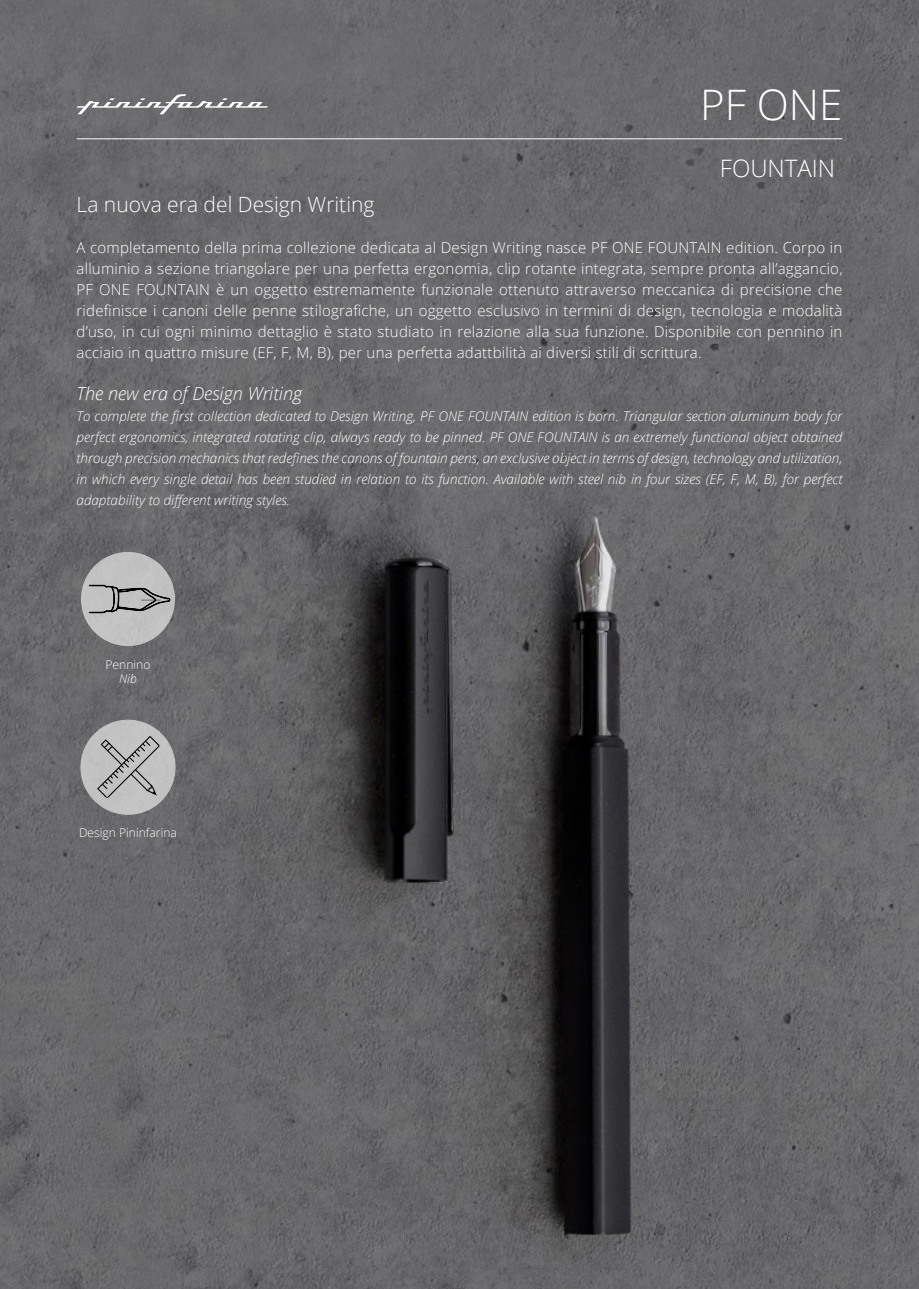
<style>
.page{position:relative;width:919px;height:1289px;background:#fff}
.page>*{position:absolute;margin:0;border:0;box-sizing:border-box;transform-origin:0 0}
.t1{font:300 42px "Open Sans";color:#fff}
.t2{font:300 24px "Open Sans";color:#fff}
.t3{font:300 21px "Open Sans";color:#fff}
.t4{font:italic 300 18px "Open Sans";color:#fff}
.t5{font:300 15px/21px "Open Sans";letter-spacing:.015em;color:#fff;text-align:justify}
.t6{font:italic 300 13.5px/21px "Open Sans";color:#fff;text-align:justify}
.t7{font:300 12px "Open Sans";color:#fff}
.t8{font:italic 300 12px "Open Sans";color:#fff}
</style>
<div class="page">
<img style="left:0;top:0;width:918px;height:1288px">
<hr style="left:77px;top:138px;width:765px;height:1px;background:#fff">
<div style="left:81px;top:720px;width:94px;height:94px;background:#c2c2c3;border-radius:50%"></div>
<svg style="left:97px;top:736px;width:62px;height:61px"></svg>
<div style="left:81px;top:552px;width:94px;height:94px;background:#c2c2c3;border-radius:50%"></div>
<svg style="left:89px;top:574px;width:81px;height:39px"></svg>
<svg style="left:77px;top:94px;width:191px;height:20px"></svg>
<h1 class="t1" style="left:700px;top:76px;width:144px">PF ONE</h1>
<h3 class="t3" style="left:77px;top:190px;width:299px">La nuova era del Design Writing</h3>
<h2 class="t2" style="left:719px;top:152px;width:117px">FOUNTAIN</h2>
<p class="t5" style="left:77px;top:236px;width:767px">A completamento della prima collezione dedicata al Design Writing nasce PF ONE FOUNTAIN edition. Corpo in alluminio a sezione triangolare per una perfetta ergonomia, clip rotante integrata, sempre pronta all’aggancio, PF ONE FOUNTAIN è un oggetto estremamente funzionale ottenuto attraverso meccanica di precisione che ridefinisce i canoni delle penne stilografiche, un oggetto esclusivo in termini di design, tecnologia e modalità d’uso, in cui ogni minimo dettaglio è stato studiato in relazione alla sua funzione. Disponibile con pennino in acciaio in quattro misure (EF, F, M, B), per una perfetta adattbilità ai diversi stili di scrittura.</p>
<p class="t4" style="left:77px;top:381px;width:227px">The new era of Design Writing</p>
<p class="t6" style="left:77px;top:405px;width:767px">To complete the first collection dedicated to Design Writing, PF ONE FOUNTAIN edition is born. Triangular section aluminum body for perfect ergonomics, integrated rotating clip, always ready to be pinned. PF ONE FOUNTAIN is an extremely functional object obtained through precision mechanics that redefines the canons of fountain pens, an exclusive object in terms of design, technology and utilization, in which every single detail has been studied in relation to its function. Available with steel nib in four sizes (EF, F, M, B), for perfect adaptability to different writing styles.</p>
<p class="t7" style="left:105px;top:656px;width:46px">Pennino</p>
<p class="t8" style="left:119px;top:670px;width:19px">Nib</p>
<p class="t7" style="left:79px;top:824px;width:99px">Design Pininfarina</p>
</div>
